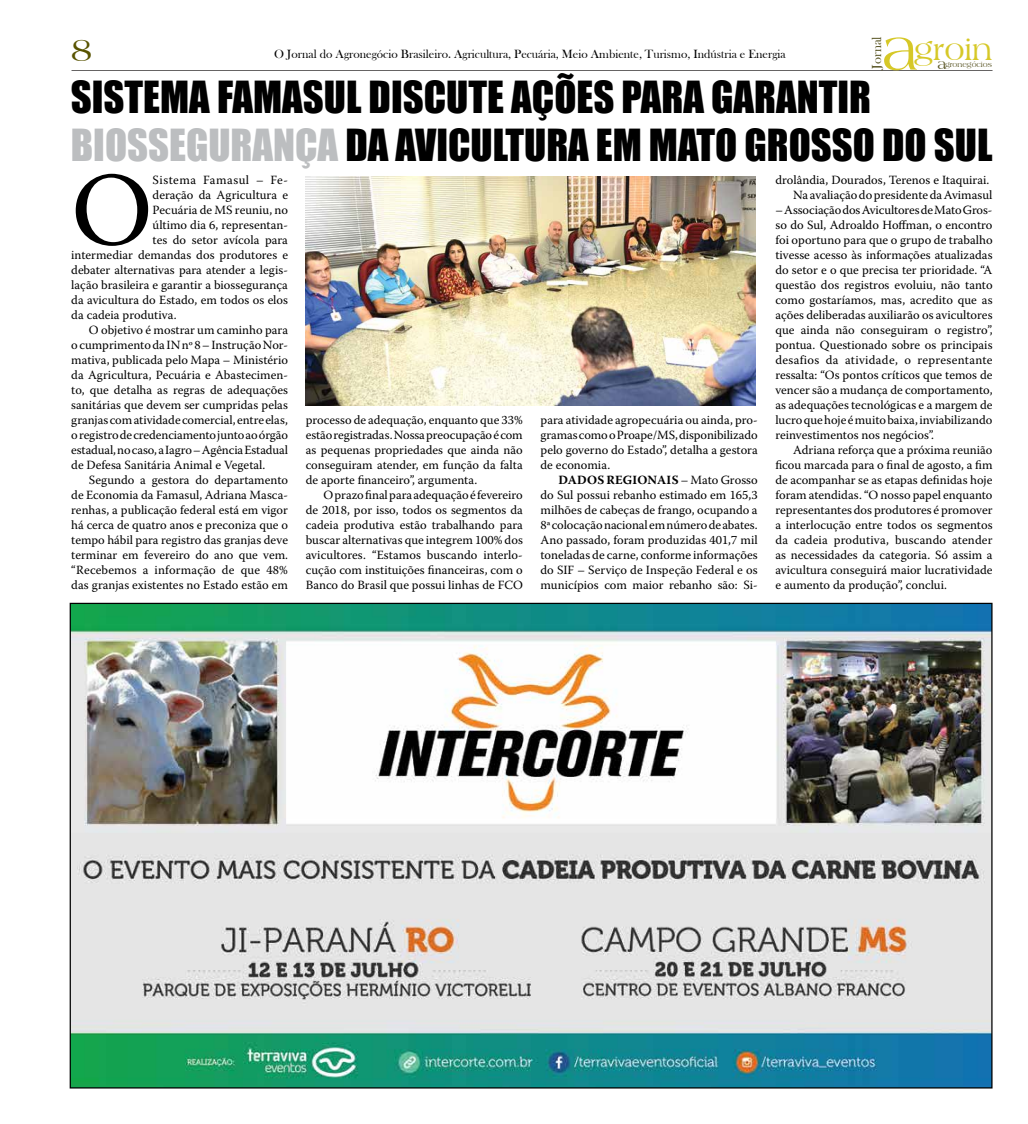
<style>
.page{position:relative;width:1028px;height:1124px;background:#fff}
.page>*{position:absolute;margin:0;border:0;box-sizing:border-box;transform-origin:0 0}
.t1{font:103.5px "Warnock Pro";color:#000}
.t2{font:40.62px/48.8px "Impact";color:#000}
.t3{font:33.75px "Americana BT";color:#585300}
.t4{font:31.25px "Americana BT";color:#d6c827}
.t5{font:13.5px "Bask Old Face";color:#585423}
.t6{font:12.5px/15px "Warnock Pro";color:#000;text-align:justify}
.t7{font:12.5px "Warnock Pro";letter-spacing:.04em;color:#000}
.t8{font:12.25px "Bask Old Face";color:#000}
.t9{font:7.62px "Americana BT";color:#585423}
.s1{font-size:60px}
.s2{color:#bcbec0}
.s3{font-size:14.62px}
.s4{font-weight:700}
</style>
<div class="page">
<hr style="left:71px;top:70px;width:921px;height:1px;background:#221f1f">
<img style="left:72px;top:604px;width:918px;height:482px">
<img style="left:306px;top:176px;width:450px;height:229px">
<p class="t5" style="left:869px;top:68px;width:34px;rotate:-90deg">Jornal</p>
<h3 class="t4" style="left:881px;top:32px;width:112px"><span class="s1">a</span>groin</h3>
<h3 class="t3" style="left:71px;top:30px;width:23px">8</h3>
<p class="t8" style="left:274px;top:47px;width:513px">O Jornal do Agronegócio Brasileiro. Agricultura, Pecuária, Meio Ambiente, Turismo, Indústria e Energia</p>
<h2 class="t2" style="left:71px;top:71px;width:923px">SISTEMA FAMASUL DISCUTE AÇÕES PARA GARANTIR<br><span class="s2">BIOSSEGURANÇA</span> DA AVICULTURA EM MATO GROSSO DO SUL</h2>
<h1 class="t1" style="left:71px;top:147px;width:74px">O</h1>
<p class="t7" style="left:153px;top:172px;width:137px">Sistema Famasul – Fe-</p>
<p class="t9" style="left:937px;top:60px;width:56px"><span class="s3">a</span>gronegócios</p>
<p class="t6" style="left:775px;top:172px;width:219px;text-align:right">drolândia, Dourados, Terenos e Itaquirai.<br>Na avaliação do presidente da Avimasul</p>
<p class="t6" style="left:775px;top:202px;width:219px">– Associação dos Avicultores de Mato Gros&shy;so do Sul, Adroaldo Hoffman, o encontro foi oportuno para que o grupo de trabalho tivesse acesso às informações atualizadas do setor e o que precisa ter prioridade. “A questão dos registros evoluiu, não tanto como gostaríamos, mas, acredito que as ações deliberadas auxiliarão os avicultores que ainda não conseguiram o registro”, pontua. Questionado sobre os principais desafios da atividade, o representante ressalta: “Os pontos críticos que temos de vencer são a mudança de comportamento, as adequações tecnológicas e a margem de lucro que hoje é muito baixa, inviabilizando reinvestimentos nos negócios”.</p>
<p class="t6" style="left:775px;top:442px;width:219px;text-indent:18px">Adriana reforça que a próxima reunião ficou marcada para o final de agosto, a fim de acompanhar se as etapas definidas hoje foram atendidas. “O nosso papel enquanto representantes dos produtores é promover a interlocução entre todos os segmentos da cadeia produtiva, buscando atender as necessidades da categoria. Só assim a avicultura conseguirá maior lucratividade e aumento da produção”, conclui.</p>
<p class="t6" style="left:153px;top:187px;width:137px">deração da Agricultura e</p>
<p class="t6" style="left:153px;top:202px;width:137px">Pecuária de MS reuniu, no</p>
<p class="t6" style="left:153px;top:217px;width:137px">último dia 6, representan-</p>
<p class="t6" style="left:153px;top:232px;width:137px">tes do setor avícola para</p>
<p class="t6" style="left:71px;top:247px;width:218px">intermediar demandas dos produtores e</p>
<p class="t6" style="left:71px;top:262px;width:218px">debater alternativas para atender a legis-</p>
<p class="t6" style="left:71px;top:277px;width:218px">lação brasileira e garantir a biossegurança</p>
<p class="t6" style="left:71px;top:292px;width:218px">da avicultura do Estado, em todos os elos</p>
<p class="t6" style="left:71px;top:307px;width:107px">da cadeia produtiva.</p>
<p class="t6" style="left:89px;top:322px;width:200px">O objetivo é mostrar um caminho para</p>
<p class="t6" style="left:71px;top:337px;width:218px">o cumprimento da IN nº 8 – Instrução Nor-</p>
<p class="t6" style="left:71px;top:352px;width:218px">mativa, publicada pelo Mapa – Ministério</p>
<p class="t6" style="left:71px;top:367px;width:218px">da Agricultura, Pecuária e Abastecimen-</p>
<p class="t6" style="left:71px;top:382px;width:218px">to, que detalha as regras de adequações</p>
<p class="t6" style="left:71px;top:397px;width:218px">sanitárias que devem ser cumpridas pelas</p>
<p class="t6" style="left:71px;top:412px;width:218px">granjas com atividade comercial, entre elas,</p>
<p class="t6" style="left:71px;top:427px;width:218px">o registro de credenciamento junto ao órgão</p>
<p class="t6" style="left:71px;top:442px;width:218px">estadual, no caso, a Iagro – Agência Estadual</p>
<p class="t6" style="left:71px;top:457px;width:196px">de Defesa Sanitária Animal e Vegetal.</p>
<p class="t6" style="left:89px;top:472px;width:200px">Segundo a gestora do departamento</p>
<p class="t6" style="left:71px;top:487px;width:218px">de Economia da Famasul, Adriana Masca-</p>
<p class="t6" style="left:71px;top:502px;width:218px">renhas, a publicação federal está em vigor</p>
<p class="t6" style="left:71px;top:517px;width:218px">há cerca de quatro anos e preconiza que o</p>
<p class="t6" style="left:71px;top:532px;width:218px">tempo hábil para registro das granjas deve</p>
<p class="t6" style="left:71px;top:547px;width:218px">terminar em fevereiro do ano que vem.</p>
<p class="t6" style="left:71px;top:562px;width:218px">“Recebemos a informação de que 48%</p>
<p class="t6" style="left:71px;top:577px;width:218px">das granjas existentes no Estado estão em</p>
<p class="t6" style="left:306px;top:412px;width:219px">processo de adequação, enquanto que 33% estão registradas. Nossa preocupação é com as pequenas propriedades que ainda não conseguiram atender, em função da falta de aporte financeiro”, argumenta.</p>
<p class="t6" style="left:306px;top:487px;width:219px;text-indent:18px">O prazo final para adequação é fevereiro de 2018, por isso, todos os segmentos da cadeia produtiva estão trabalhando para buscar alternativas que integrem 100% dos avicultores. “Estamos buscando interlo&shy;cução com instituições financeiras, com o Banco do Brasil que possui linhas de FCO</p>
<p class="t6" style="left:540px;top:412px;width:219px">para atividade agropecuária ou ainda, pro&shy;gramas como o Proape/MS, disponibilizado pelo governo do Estado”, detalha a gestora de economia.</p>
<p class="t6" style="left:540px;top:472px;width:219px;text-indent:18px"><span class="s4">DADOS REGIONAIS</span> – Mato Grosso do Sul possui rebanho estimado em 165,3 milhões de cabeças de frango, ocupando a 8ª colocação nacional em número de abates.<br>Ano passado, foram produzidas 401,7 mil toneladas de carne, conforme informações do SIF – Serviço de Inspeção Federal e os municípios com maior rebanho são: Si-</p>
</div>
